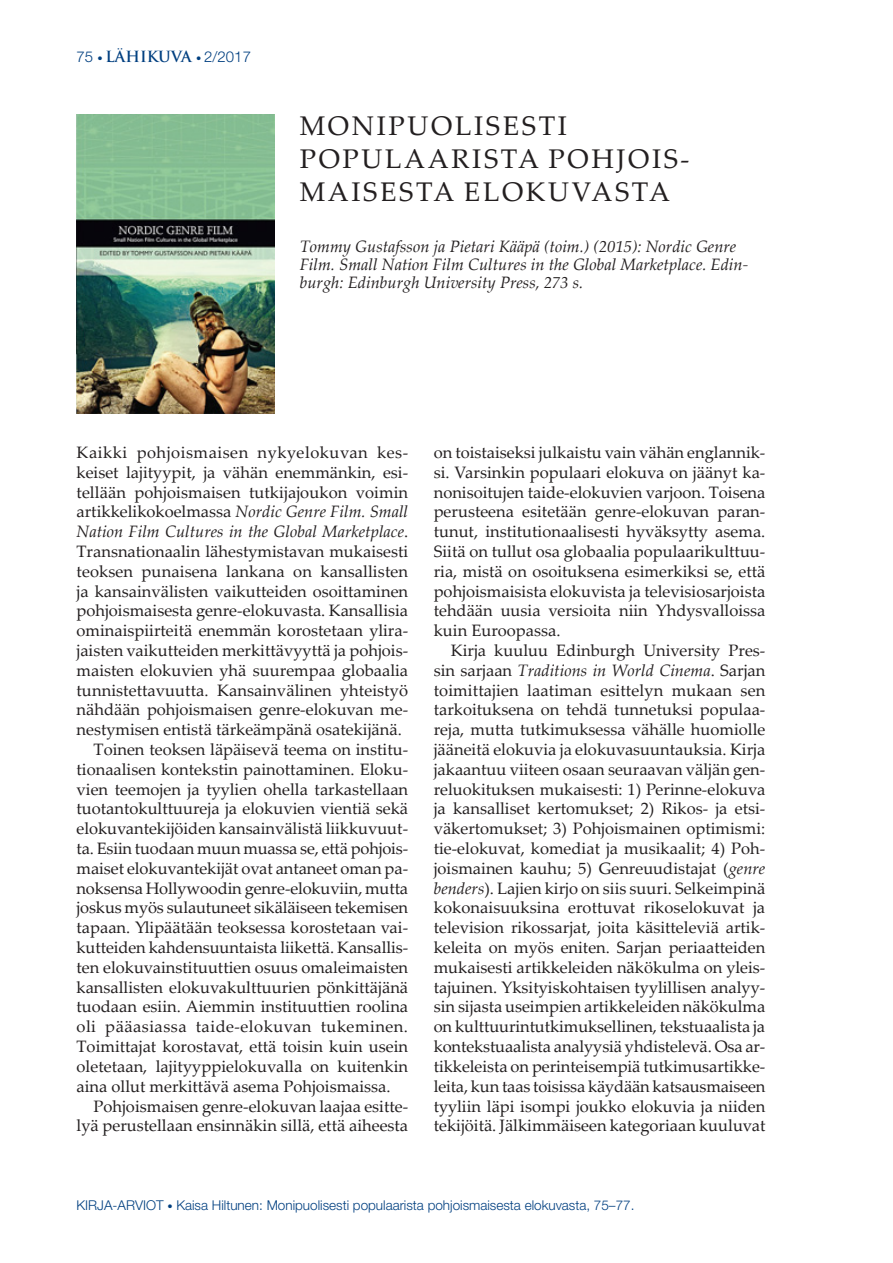
<style>
.page{position:relative;width:893px;height:1263px;background:#fff}
.page>*{position:absolute;margin:0;border:0;box-sizing:border-box;transform-origin:0 0}
.KATSAUS_jne_otsikko{font:27px "Palatino Linotype";letter-spacing:.095em;color:#231f20}
.KATSAUS_jne_leipis{font:16.5px/19.8px "Palatino Linotype";color:#231f20;text-align:justify}
.KATSAUS_jne_leipis_1{font:16.5px/19.8px "Palatino Linotype";color:#231f20;text-align:justify}
.Teostiedot_kirja-arv{font:italic 16.5px/18px "Palatino Linotype";color:#231f20}
.t1{font:300 15px "Helvetica Neue";color:#003f80}
.t2{font:300 13.5px "Helvetica Neue";color:#003f80}
.s1{font-size:10.5px}
.s2{font-family:"Trajan Pro";font-weight:700}
.s3{font-style:italic}
</style>
<div class="page">
<img style="left:77px;top:115px;width:198px;height:298px">
<p class="t1" style="left:77px;top:47px;width:176px">75 <span class="s1">•</span> <span class="s2">LÄHIKUVA</span> <span class="s1">•</span> 2/2017</p>
<p class="KATSAUS_jne_otsikko" style="left:300px;top:106px;width:269px">MONIPUOLISESTI</p>
<p class="KATSAUS_jne_otsikko" style="left:300px;top:139px;width:391px">POPULAARISTA POHJOIS-</p>
<p class="KATSAUS_jne_otsikko" style="left:300px;top:172px;width:372px">MAISESTA ELOKUVASTA</p>
<p class="Teostiedot_kirja-arv" style="left:300px;top:236px;width:450px">Tommy Gustafsson ja Pietari Kääpä (toim.) (2015): Nordic Genre<br>Film. Small Nation Film Cultures in the Global Marketplace. Edin&shy;burgh: Edinburgh University Press, 273 s.</p>
<p class="KATSAUS_jne_leipis_1" style="left:77px;top:442px;width:333px">Kaikki pohjoismaisen nykyelokuvan kes&shy;keiset lajityypit, ja vähän enemmänkin, esi&shy;tellään pohjoismaisen tutkijajoukon voimin artikkelikokoelmassa <span class="s3">Nordic Genre Film. Small Nation Film Cultures in the Global Marketplace</span>.<br>Transnationaalin lähestymistavan mukaisesti teoksen punaisena lankana on kansallisten ja kansainvälisten vaikutteiden osoittaminen pohjoismaisesta genre-elokuvasta. Kansallisia ominaispiirteitä enemmän korostetaan ylira&shy;jaisten vaikutteiden merkittävyyttä ja pohjois&shy;maisten elokuvien yhä suurempaa globaalia tunnistettavuutta. Kansainvälinen yhteistyö nähdään pohjoismaisen genre-elokuvan me&shy;nestymisen entistä tärkeämpänä osatekijänä.</p>
<p class="KATSAUS_jne_leipis" style="left:77px;top:739px;width:333px;text-indent:17px">Toinen teoksen läpäisevä teema on institu&shy;tionaalisen kontekstin painottaminen. Eloku&shy;vien teemojen ja tyylien ohella tarkastellaan tuotantokulttuureja ja elokuvien vientiä sekä elokuvantekijöiden kansainvälistä liikkuvuut&shy;ta. Esiin tuodaan muun muassa se, että pohjois&shy;maiset elokuvantekijät ovat antaneet oman pa&shy;noksensa Hollywoodin genre-elokuviin, mutta joskus myös sulautuneet sikäläiseen tekemisen tapaan. Ylipäätään teoksessa korostetaan vai&shy;kutteiden kahdensuuntaista liikettä. Kansallis&shy;ten elokuvainstituuttien osuus omaleimaisten kansallisten elokuvakulttuurien pönkittäjänä tuodaan esiin. Aiemmin instituuttien roolina oli pääasiassa taide-elokuvan tukeminen.<br>Toimittajat korostavat, että toisin kuin usein oletetaan, lajityyppielokuvalla on kuitenkin aina ollut merkittävä asema Pohjoismaissa.</p>
<p class="KATSAUS_jne_leipis" style="left:77px;top:1095px;width:333px;text-align:right">Pohjoismaisen genre-elokuvan laajaa esitte&shy;lyä perustellaan ensinnäkin sillä, että aiheesta</p>
<p class="KATSAUS_jne_leipis" style="left:434px;top:442px;width:333px">on toistaiseksi julkaistu vain vähän englannik&shy;si. Varsinkin populaari elokuva on jäänyt ka&shy;nonisoitujen taide-elokuvien varjoon. Toisena perusteena esitetään genre-elokuvan paran&shy;tunut, institutionaalisesti hyväksytty asema.<br>Siitä on tullut osa globaalia populaarikulttuu&shy;ria, mistä on osoituksena esimerkiksi se, että pohjoismaisista elokuvista ja televisiosarjoista tehdään uusia versioita niin Yhdysvalloissa kuin Euroopassa.</p>
<p class="KATSAUS_jne_leipis" style="left:434px;top:640px;width:333px;text-indent:17px">Kirja kuuluu Edinburgh University Pres&shy;sin sarjaan <span class="s3">Traditions in World Cinema</span>. Sarjan toimittajien laatiman esittelyn mukaan sen tarkoituksena on tehdä tunnetuksi populaa&shy;reja, mutta tutkimuksessa vähälle huomiolle jääneitä elokuvia ja elokuvasuuntauksia. Kirja jakaantuu viiteen osaan seuraavan väljän gen&shy;reluokituksen mukaisesti: 1) Perinne-elokuva ja kansalliset kertomukset; 2) Rikos- ja etsi&shy;väkertomukset; 3) Pohjoismainen optimismi: tie-elokuvat, komediat ja musikaalit; 4) Poh&shy;joismainen kauhu; 5) Genreuudistajat (<span class="s3">genre benders</span>). Lajien kirjo on siis suuri. Selkeimpinä kokonaisuuksina erottuvat rikoselokuvat ja television rikossarjat, joita käsitteleviä artik&shy;keleita on myös eniten. Sarjan periaatteiden mukaisesti artikkeleiden näkökulma on yleis&shy;tajuinen. Yksityiskohtaisen tyylillisen analyy&shy;sin sijasta useimpien artikkeleiden näkökulma on kulttuurintutkimuksellinen, tekstuaalista ja kontekstuaalista analyysiä yhdistelevä. Osa ar&shy;tikkeleista on perinteisempiä tutkimusartikke&shy;leita, kun taas toisissa käydään katsausmaiseen tyyliin läpi isompi joukko elokuvia ja niiden tekijöitä. Jälkimmäiseen kategoriaan kuuluvat</p>
<p class="t2" style="left:77px;top:1197px;width:559px">KIRJA-ARVIOT <span class="s1">•</span> Kaisa Hiltunen: Monipuolisesti populaarista pohjoismaisesta elokuvasta, 75–77.</p>
</div>
